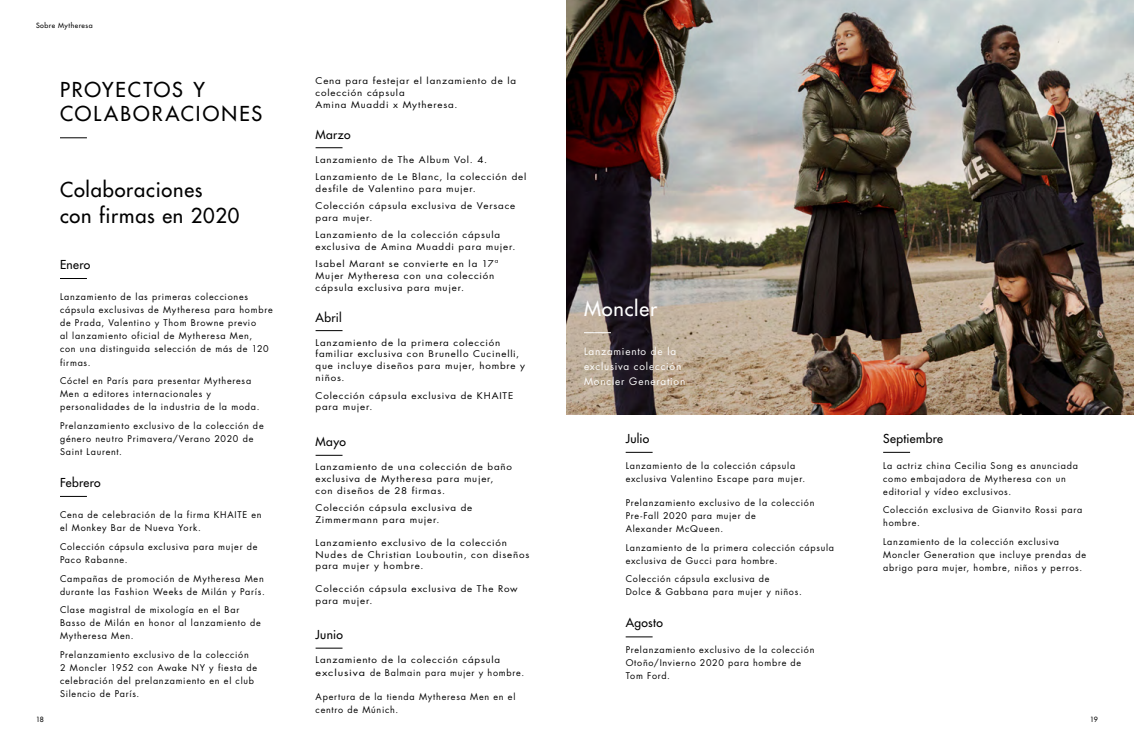
<style>
.page{position:relative;width:1134px;height:752px;background:#fff}
.page>*{position:absolute;margin:0;border:0;box-sizing:border-box;transform-origin:0 0}
.t1{font:500 20px/26px "Futura Std";letter-spacing:.04em;color:#000}
.t2{font:500 20px/24px "Futura Std";letter-spacing:.095em;color:#000}
.t3{font:500 20px "Futura Std";letter-spacing:.04em;color:#fff}
.t4{font:500 12px "Futura Std";letter-spacing:.025em;color:#000}
.t5{font:10px/15px "Futura Std";letter-spacing:.08em;color:#fff}
.t6{font:9px/13px "Futura Std";letter-spacing:.085em;color:#000}
.t7{font:9px/11.9px "Futura Std";letter-spacing:.085em;color:#000;scale:1.09 1}
.t8{font:500 7px "Futura Std";letter-spacing:.07em;color:#000}
</style>
<div class="page">
<img style="left:567px;top:0;width:567px;height:414px">
<svg style="left:60px;top:278px;width:27px;height:1px"></svg>
<svg style="left:60px;top:496px;width:27px;height:1px"></svg>
<svg style="left:584px;top:332px;width:27px;height:1px"></svg>
<svg style="left:60px;top:137px;width:27px;height:1px"></svg>
<svg style="left:316px;top:147px;width:26px;height:1px"></svg>
<svg style="left:316px;top:330px;width:26px;height:1px"></svg>
<svg style="left:316px;top:455px;width:26px;height:1px"></svg>
<svg style="left:316px;top:647px;width:26px;height:1px"></svg>
<svg style="left:626px;top:452px;width:27px;height:1px"></svg>
<svg style="left:626px;top:636px;width:27px;height:1px"></svg>
<svg style="left:883px;top:452px;width:27px;height:1px"></svg>
<p class="t8" style="left:36px;top:21px;width:58px">Sobre Mytheresa</p>
<h1 class="t2" style="left:60px;top:77px;width:204px">PROYECTOS Y<br>COLABORACIONES</h1>
<p class="t7" style="left:316px;top:75px;width:186px">Cena para festejar el lanzamiento de la colección cápsula<br>Amina Muaddi x Mytheresa.</p>
<h2 class="t4" style="left:316px;top:127px;width:36px">Marzo</h2>
<p class="t7" style="left:316px;top:151px;width:195px;line-height:17.1px">Lanzamiento de The Album Vol. 4.<br>Lanzamiento de Le Blanc, la colección del</p>
<p class="t7" style="left:316px;top:180px;width:185px;line-height:17.1px">desfile de Valentino para mujer.<br>Colección cápsula exclusiva de Versace</p>
<p class="t7" style="left:316px;top:209px;width:171px;line-height:17.1px">para mujer.<br>Lanzamiento de la colección cápsula</p>
<p class="t7" style="left:316px;top:238px;width:185px;line-height:17.1px">exclusiva de Amina Muaddi para mujer.<br>Isabel Marant se convierte en la 17ª</p>
<p class="t7" style="left:316px;top:270px;width:166px">Mujer Mytheresa con una colección cápsula exclusiva para mujer.</p>
<h2 class="t4" style="left:316px;top:309px;width:28px">Abril</h2>
<p class="t7" style="left:316px;top:336px;width:194px">Lanzamiento de la primera colección familiar exclusiva con Brunello Cucinelli, que incluye diseños para mujer, hombre y niños.</p>
<p class="t7" style="left:316px;top:389px;width:183px">Colección cápsula exclusiva de KHAITE para mujer.</p>
<h2 class="t4" style="left:316px;top:434px;width:32px">Mayo</h2>
<p class="t7" style="left:316px;top:461px;width:182px">Lanzamiento de una colección de baño exclusiva de Mytheresa para mujer, con diseños de 28 firmas.</p>
<p class="t7" style="left:316px;top:502px;width:145px">Colección cápsula exclusiva de<br>Zimmermann para mujer.</p>
<p class="t7" style="left:316px;top:536px;width:198px">Lanzamiento exclusivo de la colección<br>Nudes de Christian Louboutin, con diseños para mujer y hombre.</p>
<p class="t7" style="left:316px;top:582px;width:187px">Colección cápsula exclusiva de The Row para mujer.</p>
<h2 class="t4" style="left:316px;top:627px;width:29px">Junio</h2>
<p class="t7" style="left:316px;top:653px;width:193px;line-height:13px">Lanzamiento de la colección cápsula exclusiva de Balmain para mujer y hombre.</p>
<p class="t6" style="left:316px;top:690px;width:201px">Apertura de la tienda Mytheresa Men en el centro de Múnich.</p>
<h1 class="t1" style="left:60px;top:176px;width:181px">Colaboraciones<br>con firmas en 2020</h1>
<h2 class="t4" style="left:60px;top:257px;width:32px">Enero</h2>
<p class="t6" style="left:60px;top:290px;width:214px">Lanzamiento de las primeras colecciones cápsula exclusivas de Mytheresa para hombre de Prada, Valentino y Thom Browne previo<br>al lanzamiento oficial de Mytheresa Men,<br>con una distinguida selección de más de 120 firmas.</p>
<p class="t6" style="left:60px;top:374px;width:201px">Cóctel en París para presentar Mytheresa<br>Men a editores internacionales y personalidades de la industria de la moda.</p>
<p class="t6" style="left:60px;top:419px;width:205px">Prelanzamiento exclusivo de la colección de género neutro Primavera/Verano 2020 de<br>Saint Laurent.</p>
<h2 class="t4" style="left:60px;top:474px;width:42px">Febrero</h2>
<p class="t6" style="left:60px;top:508px;width:203px">Cena de celebración de la firma KHAITE en el Monkey Bar de Nueva York.</p>
<p class="t6" style="left:60px;top:540px;width:199px">Colección cápsula exclusiva para mujer de<br>Paco Rabanne.</p>
<p class="t6" style="left:60px;top:571px;width:206px">Campañas de promoción de Mytheresa Men durante las Fashion Weeks de Milán y París.</p>
<p class="t6" style="left:60px;top:603px;width:202px">Clase magistral de mixología en el Bar<br>Basso de Milán en honor al lanzamiento de<br>Mytheresa Men.</p>
<p class="t6" style="left:60px;top:648px;width:199px">Prelanzamiento exclusivo de la colección<br>2 Moncler 1952 con Awake NY y fiesta de celebración del prelanzamiento en el club Silencio de París.</p>
<h1 class="t3" style="left:584px;top:296px;width:75px">Moncler</h1>
<p class="t5" style="left:584px;top:344px;width:103px">Lanzamiento de la exclusiva colección<br>Moncler Generation</p>
<h2 class="t4" style="left:626px;top:430px;width:25px">Julio</h2>
<p class="t6" style="left:626px;top:458px;width:181px">Lanzamiento de la colección cápsula exclusiva Valentino Escape para mujer.</p>
<p class="t6" style="left:626px;top:496px;width:190px">Prelanzamiento exclusivo de la colección<br>Pre-Fall 2020 para mujer de<br>Alexander McQueen.</p>
<p class="t6" style="left:626px;top:540px;width:210px">Lanzamiento de la primera colección cápsula exclusiva de Gucci para hombre.</p>
<p class="t6" style="left:626px;top:572px;width:178px">Colección cápsula exclusiva de<br>Dolce &amp; Gabbana para mujer y niños.</p>
<h2 class="t4" style="left:626px;top:615px;width:39px">Agosto</h2>
<p class="t6" style="left:626px;top:643px;width:190px">Prelanzamiento exclusivo de la colección<br>Otoño/Invierno 2020 para hombre de<br>Tom Ford.</p>
<h2 class="t4" style="left:883px;top:430px;width:61px">Septiembre</h2>
<p class="t6" style="left:883px;top:458px;width:196px">La actriz china Cecilia Song es anunciada como embajadora de Mytheresa con un editorial y vídeo exclusivos.</p>
<p class="t6" style="left:883px;top:503px;width:201px">Colección exclusiva de Gianvito Rossi para hombre.</p>
<p class="t6" style="left:883px;top:535px;width:205px">Lanzamiento de la colección exclusiva<br>Moncler Generation que incluye prendas de abrigo para mujer, hombre, niños y perros.</p>
<p class="t8" style="left:36px;top:714px;width:9px">18</p>
<p class="t8" style="left:1090px;top:714px;width:9px">19</p>
</div>
